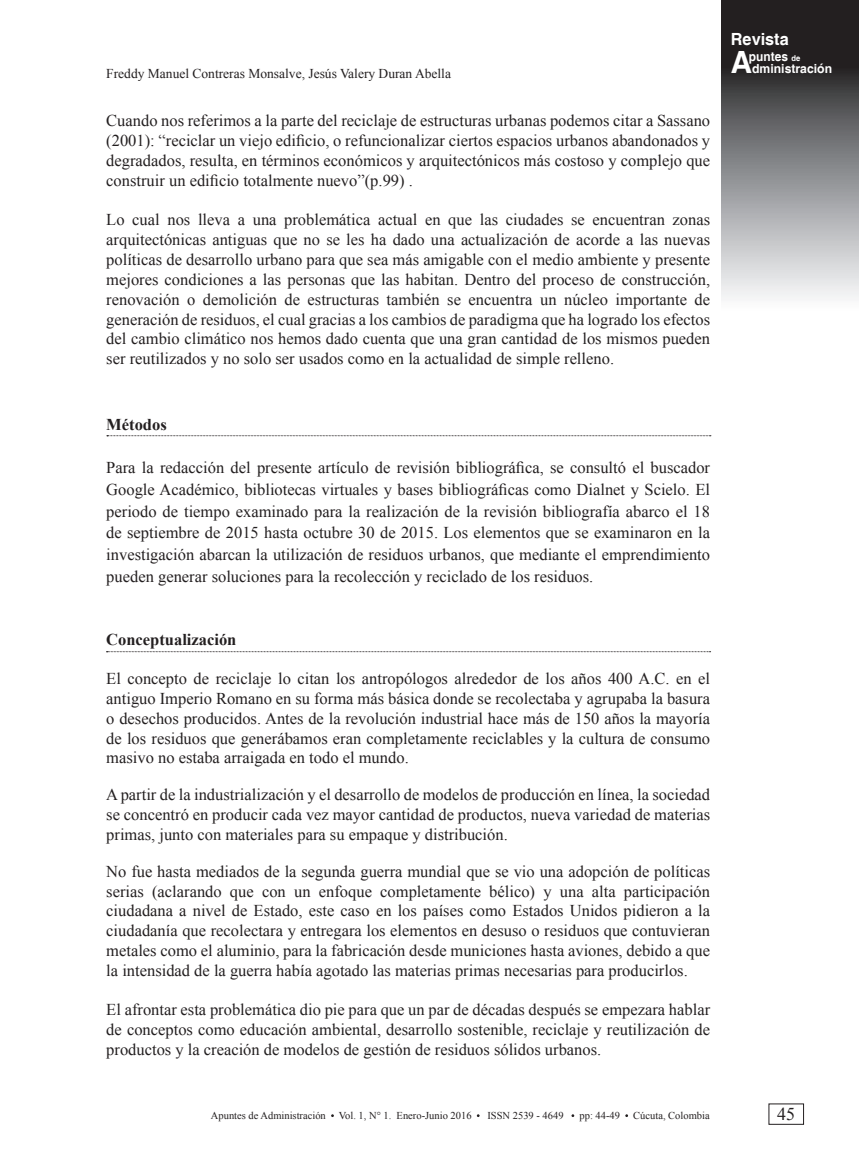
<style>
.page{position:relative;width:859px;height:1166px;background:#fff}
.page>*{position:absolute;margin:0;border:0;box-sizing:border-box;transform-origin:0 0}
.t1{font:700 30.6px "Helvetica";color:#fff}
.t2{font:18px "Times New Roman";color:#231f20}
.t3{font:700 16.8px "Helvetica";color:#fff}
.t4{font:16.5px/19.8px "Times New Roman";color:#231f20;text-align:justify}
.t5{font:700 16.5px "Times New Roman";color:#231f20}
.t6{font:13.5px "Times New Roman";color:#231f20}
.t7{font:700 12.75px "Helvetica";color:#fff;scale:.94 1}
.t8{font:700 12.6px "Helvetica";color:#fff}
.t9{font:10.5px "Times New Roman";color:#231f20}
.s1{font-size:8.1px}
</style>
<div class="page">
<svg style="left:722px;top:0;width:137px;height:298px;background:#79797b"></svg>
<svg style="left:107px;top:435px;width:604px;height:1px"></svg>
<svg style="left:106px;top:651px;width:605px;height:1px"></svg>
<p class="t6" style="left:106px;top:65px;width:346px">Freddy Manuel Contreras Monsalve, Jesús Valery Duran Abella</p>
<p class="t4" style="left:106px;top:111px;width:605px">Cuando nos referimos a la parte del reciclaje de estructuras urbanas podemos citar a Sassano (2001): “reciclar un viejo edificio, o refuncionalizar ciertos espacios urbanos abandonados y degradados, resulta, en términos económicos y arquitectónicos más costoso y complejo que construir un edificio totalmente nuevo”(p.99) .</p>
<p class="t4" style="left:106px;top:210px;width:605px">Lo cual nos lleva a una problemática actual en que las ciudades se encuentran zonas arquitectónicas antiguas que no se les ha dado una actualización de acorde a las nuevas políticas de desarrollo urbano para que sea más amigable con el medio ambiente y presente mejores condiciones a las personas que las habitan. Dentro del proceso de construcción, renovación o demolición de estructuras también se encuentra un núcleo importante de generación de residuos, el cual gracias a los cambios de paradigma que ha logrado los efectos del cambio climático nos hemos dado cuenta que una gran cantidad de los mismos pueden ser reutilizados y no solo ser usados como en la actualidad de simple relleno.</p>
<p class="t5" style="left:106px;top:413px;width:62px">Métodos</p>
<p class="t4" style="left:106px;top:456px;width:605px;line-height:21.6px">Para la redacción del presente artículo de revisión bibliográfica, se consultó el buscador Google Académico, bibliotecas virtuales y bases bibliográficas como Dialnet y Scielo. El periodo de tiempo examinado para la realización de la revisión bibliografía abarco el 18 de septiembre de 2015 hasta octubre 30 de 2015. Los elementos que se examinaron en la investigación abarcan la utilización de residuos urbanos, que mediante el emprendimiento pueden generar soluciones para la recolección y reciclado de los residuos.</p>
<p class="t5" style="left:106px;top:627px;width:132px">Conceptualización</p>
<p class="t4" style="left:106px;top:668px;width:605px">El concepto de reciclaje lo citan los antropólogos alrededor de los años 400 A.C. en el antiguo Imperio Romano en su forma más básica donde se recolectaba y agrupaba la basura o desechos producidos. Antes de la revolución industrial hace más de 150 años la mayoría de los residuos que generábamos eran completamente reciclables y la cultura de consumo masivo no estaba arraigada en todo el mundo.</p>
<p class="t4" style="left:106px;top:784px;width:605px">A partir de la industrialización y el desarrollo de modelos de producción en línea, la sociedad se concentró en producir cada vez mayor cantidad de productos, nueva variedad de materias primas, junto con materiales para su empaque y distribución.</p>
<p class="t4" style="left:106px;top:860px;width:605px">No fue hasta mediados de la segunda guerra mundial que se vio una adopción de políticas serias (aclarando que con un enfoque completamente bélico) y una alta participación ciudadana a nivel de Estado, este caso en los países como Estados Unidos pidieron a la ciudadanía que recolectara y entregara los elementos en desuso o residuos que contuvieran metales como el aluminio, para la fabricación desde municiones hasta aviones, debido a que la intensidad de la guerra había agotado las materias primas necesarias para producirlos.</p>
<p class="t4" style="left:106px;top:999px;width:605px">El afrontar esta problemática dio pie para que un par de décadas después se empezara hablar de conceptos como educación ambiental, desarrollo sostenible, reciclaje y reutilización de productos y la creación de modelos de gestión de residuos sólidos urbanos.</p>
<p class="t9" style="left:211px;top:1107px;width:262px">Apuntes de Administración Vol. 1, N° 1. Enero-Junio 2016</p>
<p class="t9" style="left:487px;top:1107px;width:78px">ISSN 2539 - 4649</p>
<p class="t9" style="left:579px;top:1107px;width:42px">pp: 44-49</p>
<p class="t9" style="left:633px;top:1107px;width:78px">Cúcuta, Colombia</p>
<p class="t3" style="left:731px;top:29px;width:59px">Revista</p>
<h1 class="t1" style="left:731px;top:43px;width:23px">A</h1>
<p class="t7" style="left:749px;top:49px;width:56px">puntes <span class="s1">de</span></p>
<p class="t8" style="left:752px;top:60px;width:81px">dministración</p>
<p class="t2" style="left:777px;top:1101px;width:19px">45</p>
</div>
